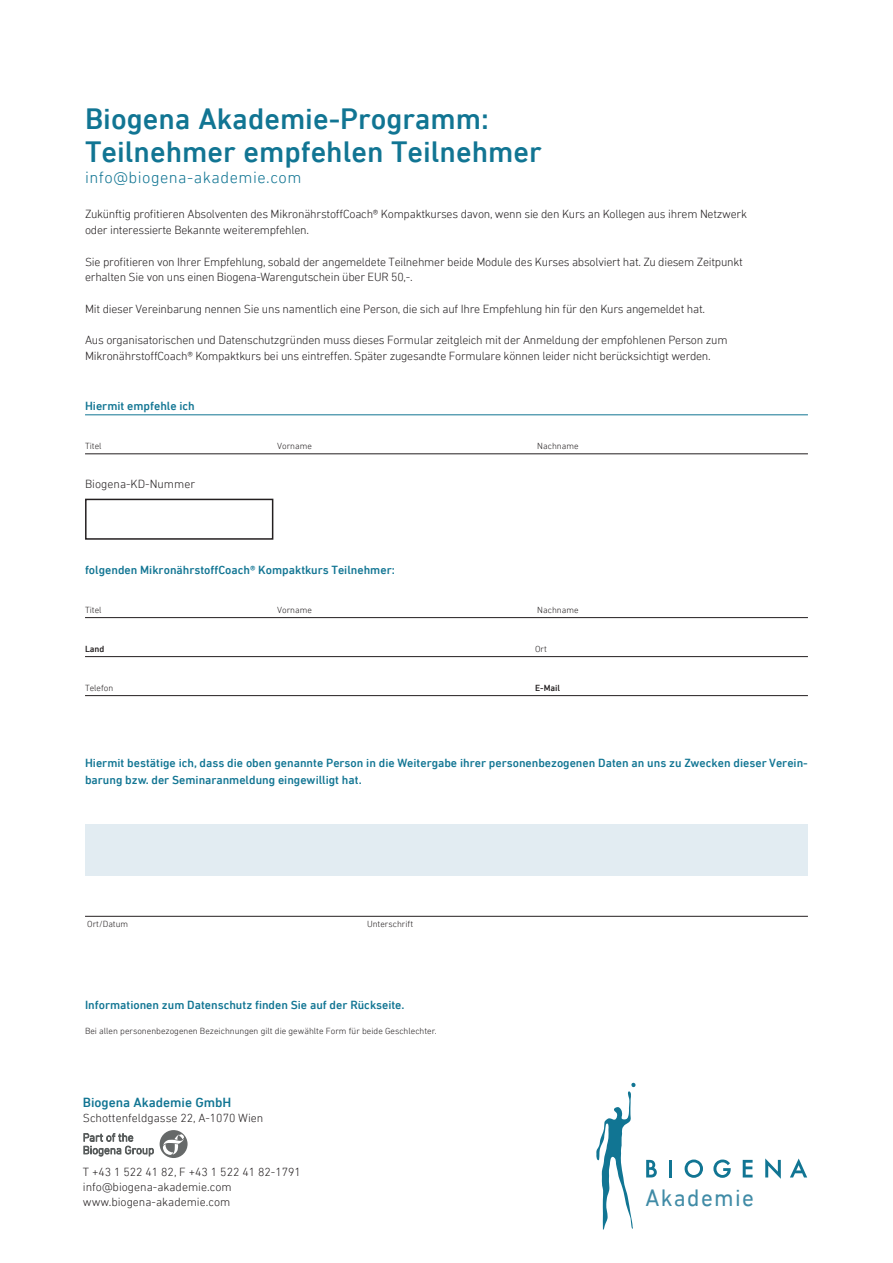
<style>
.page{position:relative;width:893px;height:1263px;background:#fff}
.page>*{position:absolute;margin:0;border:0;box-sizing:border-box;transform-origin:0 0}
.t1{font:500 30px/33px "DIN Next LT Pro";color:#117593}
.t2{font:24.15px "DIN Next LT Pro";letter-spacing:.06em;color:#408ba6;scale:.96 1}
.t3{font:300 16.5px "DIN Next LT Pro";letter-spacing:.03em;color:#117593}
.t4{font:500 13.5px "DIN Next LT Pro";color:#117593}
.t5{font:300 12px/15.8px "DIN Next LT Pro";letter-spacing:-.02em;color:#231f20}
.t6{font:500 12px/16.5px "DIN Next LT Pro";color:#117593}
.t7{font:300 12px/15px "DIN Next LT Pro";color:#231f20}
.t8{font:300 9px "DIN Next LT Pro";color:#231f20}
.t9{font:500 9px "DIN Next LT Pro";color:#231f20}
</style>
<div class="page">
<hr style="left:85px;top:617px;width:723px;height:1px;background:#231f20">
<hr style="left:85px;top:656px;width:723px;height:1px;background:#231f20">
<hr style="left:85px;top:695px;width:723px;height:1px;background:#231f20">
<hr style="left:85px;top:414px;width:723px;height:1px;background:#117593">
<hr style="left:85px;top:453px;width:723px;height:1px;background:#231f20">
<div style="left:85px;top:499px;width:188px;height:41px;border:2px solid #231f20"></div>
<div style="left:85px;top:824px;width:723px;height:51px;background:#e2ecf2"></div>
<hr style="left:85px;top:916px;width:723px;height:1px;background:#231f20">
<svg style="left:596px;top:1082px;width:40px;height:148px"></svg>
<svg style="left:646px;top:1160px;width:11px;height:17px"></svg>
<hr style="left:669px;top:1160px;width:3px;height:17px;background:#117593">
<svg style="left:685px;top:1159px;width:18px;height:19px"></svg>
<svg style="left:713px;top:1159px;width:18px;height:19px"></svg>
<svg style="left:743px;top:1160px;width:10px;height:17px"></svg>
<svg style="left:765px;top:1158px;width:16px;height:21px"></svg>
<svg style="left:790px;top:1158px;width:17px;height:19px"></svg>
<svg style="left:84px;top:1130px;width:104px;height:28px"></svg>
<h1 class="t1" style="left:85px;top:102px;width:458px">Biogena Akademie-Programm:<br>Teilnehmer empfehlen Teilnehmer</h1>
<h3 class="t3" style="left:85px;top:168px;width:218px">info@biogena-akademie.com</h3>
<p class="t5" style="left:85px;top:206px;width:664px">Zukünftig profitieren Absolventen des MikronährstoffCoach® Kompaktkurses davon, wenn sie den Kurs an Kollegen aus ihrem Netzwerk oder interessierte Bekannte weiterempfehlen.</p>
<p class="t5" style="left:85px;top:254px;width:659px">Sie profitieren von Ihrer Empfehlung, sobald der angemeldete Teilnehmer beide Module des Kurses absolviert hat. Zu diesem Zeitpunkt erhalten Sie von uns einen Biogena-Warengutschein über EUR 50,-.</p>
<p class="t5" style="left:85px;top:301px;width:622px">Mit dieser Vereinbarung nennen Sie uns namentlich eine Person, die sich auf Ihre Empfehlung hin für den Kurs angemeldet hat.</p>
<p class="t5" style="left:85px;top:332px;width:644px">Aus organisatorischen und Datenschutzgründen muss dieses Formular zeitgleich mit der Anmeldung der empfohlenen Person zum<br>MikronährstoffCoach® Kompaktkurs bei uns eintreffen. Später zugesandte Formulare können leider nicht berücksichtigt werden.</p>
<p class="t6" style="left:85px;top:398px;width:111px">Hiermit empfehle ich</p>
<p class="t8" style="left:85px;top:441px;width:18px">Titel</p>
<p class="t8" style="left:277px;top:441px;width:36px">Vorname</p>
<p class="t8" style="left:537px;top:441px;width:43px">Nachname</p>
<p class="t7" style="left:85px;top:476px;width:112px">Biogena-KD-Nummer</p>
<p class="t6" style="left:85px;top:562px;width:311px">folgenden MikronährstoffCoach® Kompaktkurs Teilnehmer:</p>
<p class="t8" style="left:85px;top:605px;width:18px">Titel</p>
<p class="t8" style="left:277px;top:605px;width:36px">Vorname</p>
<p class="t8" style="left:537px;top:605px;width:43px">Nachname</p>
<p class="t9" style="left:85px;top:644px;width:21px">Land</p>
<p class="t8" style="left:535px;top:644px;width:13px">Ort</p>
<p class="t8" style="left:85px;top:683px;width:30px">Telefon</p>
<p class="t9" style="left:535px;top:683px;width:27px">E-Mail</p>
<p class="t6" style="left:85px;top:755px;width:724px">Hiermit bestätige ich, dass die oben genannte Person in die Weitergabe ihrer personenbezogenen Daten an uns zu Zwecken dieser Verein&shy;barung bzw. der Seminaranmeldung eingewilligt hat.</p>
<p class="t8" style="left:87px;top:919px;width:42px">Ort/Datum</p>
<p class="t8" style="left:367px;top:919px;width:48px">Unterschrift</p>
<p class="t6" style="left:85px;top:996px;width:321px">Informationen zum Datenschutz finden Sie auf der Rückseite.</p>
<p class="t8" style="left:85px;top:1026px;width:353px">Bei allen personenbezogenen Bezeichnungen gilt die gewählte Form für beide Geschlechter.</p>
<p class="t4" style="left:83px;top:1095px;width:150px">Biogena Akademie GmbH</p>
<p class="t7" style="left:83px;top:1110px;width:182px">Schottenfeldgasse 22, A-1070 Wien</p>
<p class="t7" style="left:83px;top:1164px;width:220px">T +43 1 522 41 82, F +43 1 522 41 82-1791 info@biogena-akademie.com www.biogena-akademie.com</p>
<h2 class="t2" style="left:646px;top:1184px;width:114px">Akademie</h2>
</div>
